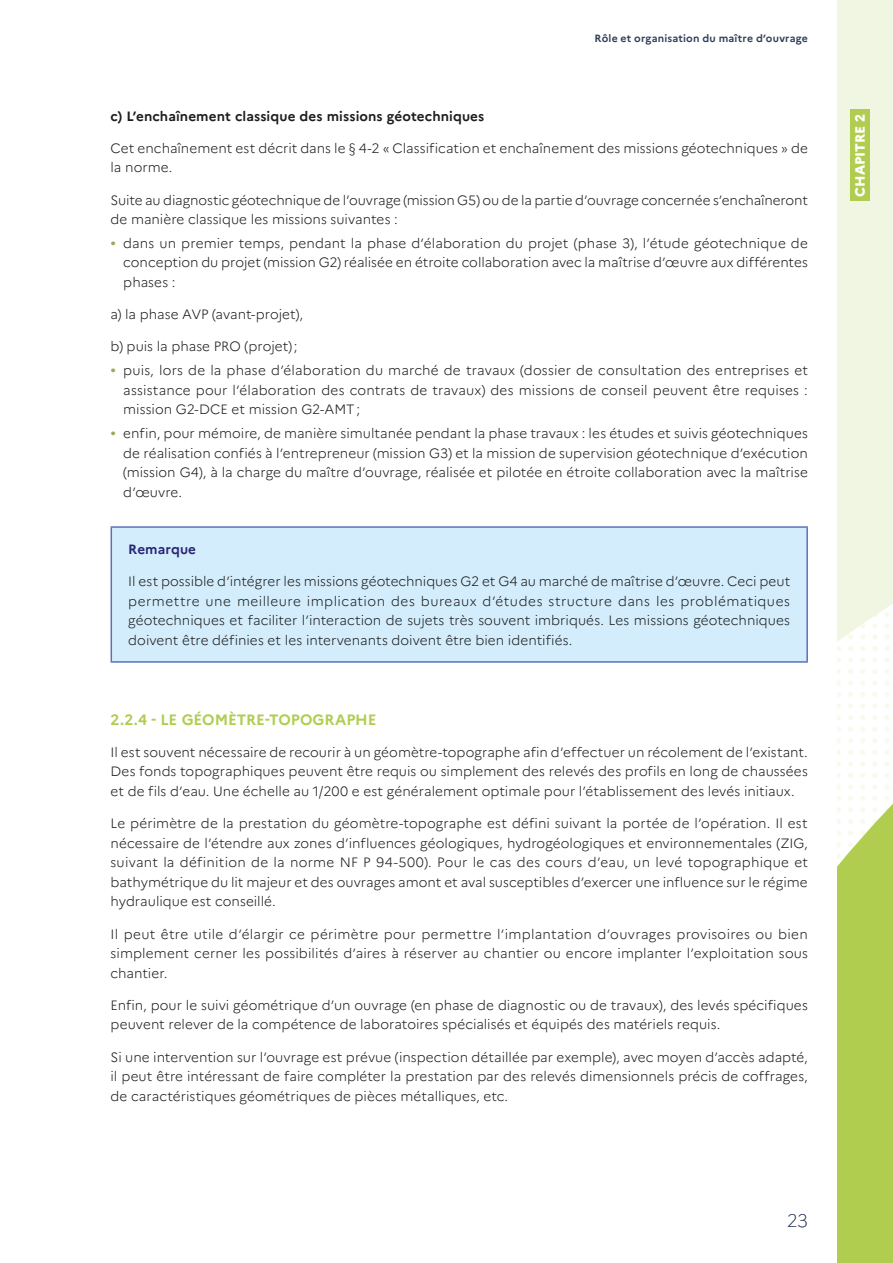
<style>
.page{position:relative;width:893px;height:1263px;background:#fff}
.page>*{position:absolute;margin:0;border:0;box-sizing:border-box;transform-origin:0 0}
.t1{font:100 18px "Marianne";color:#30415b}
.t2{font:700 15px "Marianne";color:#b1cd50}
.TEXTE_courant{font:300 13.5px/19.5px "Marianne";color:#1d1d1b;text-align:justify}
.ENCART_BLEU_txt{font:300 13.5px/19.5px "Marianne";color:#1d1d1b;text-align:justify}
.intertitre_noir{font:700 13.5px "Marianne";letter-spacing:.01em;color:#1d1d1b}
.bandeau_chapitre{font:800 13.5px "Marianne";color:#fff}
.ENCART_BLEU_titre{font:700 13.5px "Marianne";letter-spacing:.01em;color:#292574}
.entete_titre1{font:700 10.5px "Marianne";letter-spacing:.02em;color:#30415b}
.s1{font-size:18px;color:#97ac5b}
</style>
<div class="page">
<div style="left:838px;top:0;width:55px;height:457px;background:#f1f6e2"></div>
<svg style="left:838px;top:457px;width:55px;height:806px"></svg>
<div style="left:850px;top:109px;width:20px;height:92px;background:#b1cd50"></div>
<div style="left:111px;top:527px;width:696px;height:135px;background:#d4edfc"></div>
<hr style="left:111px;top:526px;width:697px;height:2px;background:#5b71b4">
<hr style="left:111px;top:528px;width:1px;height:133px;background:#5b71b4">
<hr style="left:806px;top:528px;width:2px;height:133px;background:#5b71b4">
<hr style="left:111px;top:661px;width:697px;height:2px;background:#5b71b4">
<p class="entete_titre1" style="left:595px;top:32px;width:215px">Rôle et organisation du maître d’ouvrage</p>
<p class="intertitre_noir" style="left:111px;top:108px;width:375px">c) L’enchaînement classique des missions géotechniques</p>
<p class="TEXTE_courant" style="left:111px;top:138px;width:699px">Cet enchaînement est décrit dans le § 4-2 « Classification et enchaînement des missions géotechniques » de la norme.</p>
<p class="TEXTE_courant" style="left:111px;top:190px;width:699px">Suite au diagnostic géotechnique de l’ouvrage (mission G5) ou de la partie d’ouvrage concernée s’enchaîneront de manière classique les missions suivantes :</p>
<p class="TEXTE_courant" style="left:123px;top:233px;width:686px;text-indent:-13px"><span class="s1">•</span> dans un premier temps, pendant la phase d’élaboration du projet (phase 3), l’étude géotechnique de conception du projet (mission G2) réalisée en étroite collaboration avec la maîtrise d’œuvre aux différentes phases :</p>
<p class="TEXTE_courant" style="left:111px;top:305px;width:194px">a) la phase AVP (avant-projet),</p>
<p class="TEXTE_courant" style="left:111px;top:337px;width:188px">b) puis la phase PRO (projet);</p>
<p class="TEXTE_courant" style="left:123px;top:361px;width:686px;text-indent:-13px"><span class="s1">•</span> puis, lors de la phase d’élaboration du marché de travaux (dossier de consultation des entreprises et assistance pour l’élaboration des contrats de travaux) des missions de conseil peuvent être requises : mission G2-DCE et mission G2-AMT;</p>
<p class="TEXTE_courant" style="left:123px;top:423px;width:686px;text-indent:-13px"><span class="s1">•</span> enfin, pour mémoire, de manière simultanée pendant la phase travaux : les études et suivis géotechniques de réalisation confiés à l’entrepreneur (mission G3) et la mission de supervision géotechnique d’exécution (mission G4), à la charge du maître d’ouvrage, réalisée et pilotée en étroite collaboration avec la maîtrise d’œuvre.</p>
<p class="ENCART_BLEU_titre" style="left:128px;top:541px;width:69px">Remarque</p>
<p class="ENCART_BLEU_txt" style="left:128px;top:572px;width:663px">Il est possible d’intégrer les missions géotechniques G2 et G4 au marché de maîtrise d’œuvre. Ceci peut permettre une meilleure implication des bureaux d’études structure dans les problématiques géotechniques et faciliter l’interaction de sujets très souvent imbriqués. Les missions géotechniques doivent être définies et les intervenants doivent être bien identifiés.</p>
<p class="t2" style="left:111px;top:710px;width:267px">2.2.4 - LE GÉOMÈTRE-TOPOGRAPHE</p>
<p class="TEXTE_courant" style="left:111px;top:742px;width:699px">Il est souvent nécessaire de recourir à un géomètre-topographe afin d’effectuer un récolement de l’existant.<br>Des fonds topographiques peuvent être requis ou simplement des relevés des profils en long de chaussées et de fils d’eau. Une échelle au 1/200 e est généralement optimale pour l’établissement des levés initiaux.</p>
<p class="TEXTE_courant" style="left:111px;top:814px;width:699px">Le périmètre de la prestation du géomètre-topographe est défini suivant la portée de l’opération. Il est nécessaire de l’étendre aux zones d’influences géologiques, hydrogéologiques et environnementales (ZIG, suivant la définition de la norme NF P 94-500). Pour le cas des cours d’eau, un levé topographique et bathymétrique du lit majeur et des ouvrages amont et aval susceptibles d’exercer une influence sur le régime hydraulique est conseillé.</p>
<p class="TEXTE_courant" style="left:111px;top:924px;width:699px">Il peut être utile d’élargir ce périmètre pour permettre l’implantation d’ouvrages provisoires ou bien simplement cerner les possibilités d’aires à réserver au chantier ou encore implanter l’exploitation sous chantier.</p>
<p class="TEXTE_courant" style="left:111px;top:995px;width:699px">Enfin, pour le suivi géométrique d’un ouvrage (en phase de diagnostic ou de travaux), des levés spécifiques peuvent relever de la compétence de laboratoires spécialisés et équipés des matériels requis.</p>
<p class="TEXTE_courant" style="left:111px;top:1047px;width:699px">Si une intervention sur l’ouvrage est prévue (inspection détaillée par exemple), avec moyen d’accès adapté, il peut être intéressant de faire compléter la prestation par des relevés dimensionnels précis de coffrages, de caractéristiques géométriques de pièces métalliques, etc.</p>
<p class="t1" style="left:787px;top:1210px;width:23px">23</p>
<p class="bandeau_chapitre" style="left:852px;top:196px;width:84px;rotate:-90deg">CHAPITRE 2</p>
</div>
